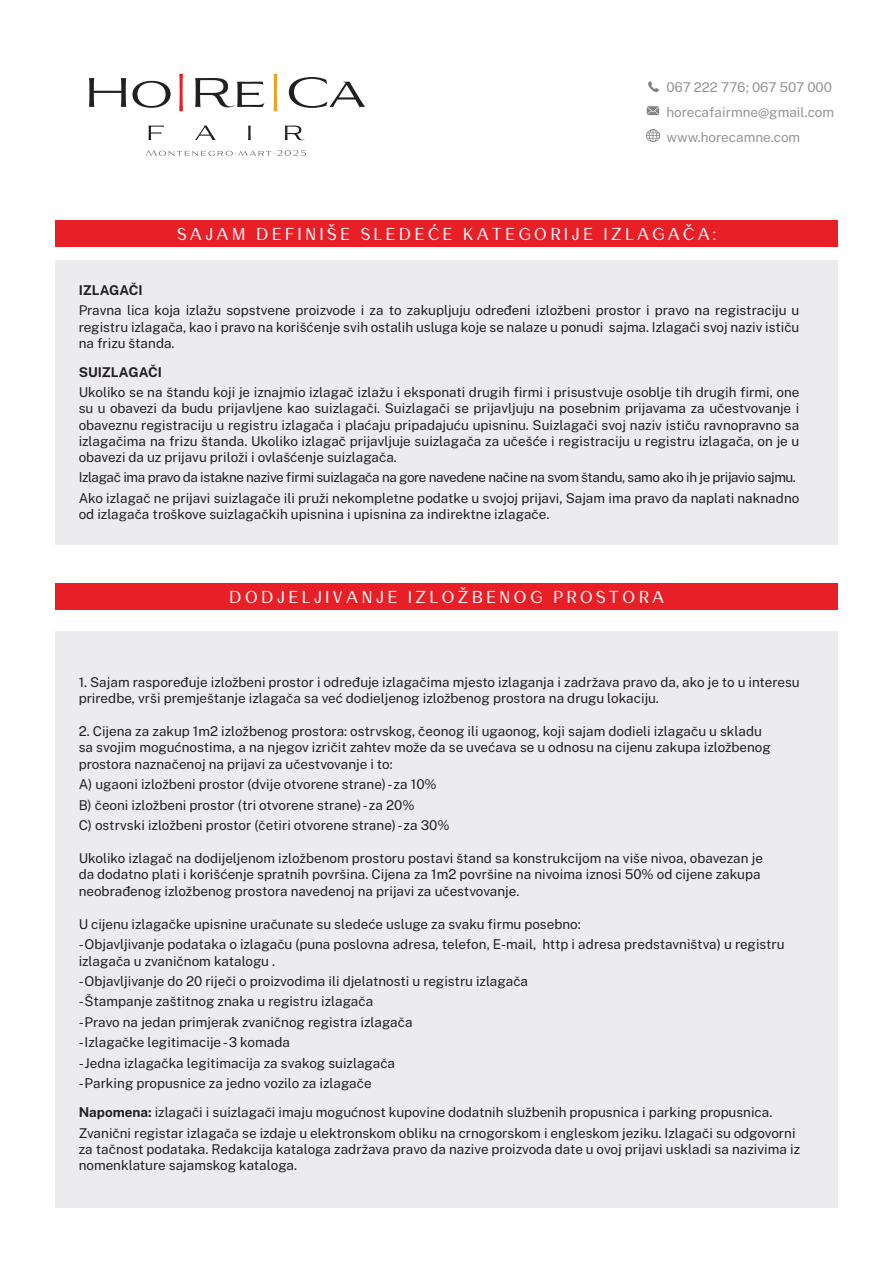
<style>
.page{position:relative;width:893px;height:1263px;background:#fff}
.page>*{position:absolute;margin:0;border:0;box-sizing:border-box;transform-origin:0 0}
.t1{font:16.5px "Rockley";letter-spacing:.2em;color:#fff}
.t2{font:13.5px/16.2px "Public Sans";color:#231f20}
.t3{font:13.5px/20.4px "Public Sans";letter-spacing:-.025em;color:#231f20}
.t4{font:13.5px/24.8px "Public Sans";color:#939598}
.t5{font:700 13.5px "Public Sans";color:#231f20}
.s1{font-weight:700}
</style>
<div class="page">
<svg style="left:146px;top:150px;width:160px;height:6px"></svg>
<svg style="left:149px;top:126px;width:15px;height:14px"></svg>
<svg style="left:195px;top:126px;width:21px;height:14px"></svg>
<svg style="left:248px;top:126px;width:3px;height:14px"></svg>
<svg style="left:285px;top:126px;width:20px;height:14px"></svg>
<svg style="left:89px;top:78px;width:37px;height:29px"></svg>
<svg style="left:132px;top:81px;width:39px;height:27px"></svg>
<svg style="left:195px;top:78px;width:69px;height:29px"></svg>
<svg style="left:289px;top:77px;width:76px;height:31px"></svg>
<svg style="left:179px;top:74px;width:4px;height:37px"></svg>
<svg style="left:274px;top:74px;width:3px;height:37px"></svg>
<svg style="left:648px;top:81px;width:11px;height:11px"></svg>
<svg style="left:647px;top:106px;width:12px;height:9px"></svg>
<svg style="left:647px;top:129px;width:12px;height:13px"></svg>
<div style="left:55px;top:260px;width:783px;height:284px;background:#ececee"></div>
<div style="left:55px;top:631px;width:783px;height:577px;background:#ececee"></div>
<div style="left:55px;top:220px;width:783px;height:27px;background:#e91f27"></div>
<div style="left:55px;top:583px;width:783px;height:27px;background:#e91f27"></div>
<p class="t4" style="left:666px;top:74px;width:169px">067 222 776; 067 507 000 horecafairmne@gmail.com www.horecamne.com</p>
<p class="t1" style="left:177px;top:224px;width:540px">SAJAM DEFINIŠE SLEDEĆE KATEGORIJE IZLAGAČA:</p>
<p class="t5" style="left:79px;top:280px;width:66px">IZLAGAČI</p>
<p class="t2" style="left:79px;top:301px;width:722px;text-align:justify">Pravna lica koja izlažu sopstvene proizvode i za to zakupljuju određeni izložbeni prostor i pravo na registraciju u registru izlagača, kao i pravo na korišćenje svih ostalih usluga koje se nalaze u ponudi sajma. Izlagači svoj naziv ističu na frizu štanda.</p>
<p class="t5" style="left:79px;top:362px;width:85px">SUIZLAGAČI</p>
<p class="t2" style="left:79px;top:383px;width:722px;text-align:justify">Ukoliko se na štandu koji je iznajmio izlagač izlažu i eksponati drugih firmi i prisustvuje osoblje tih drugih firmi, one su u obavezi da budu prijavljene kao suizlagači. Suizlagači se prijavljuju na posebnim prijavama za učestvovanje i obaveznu registraciju u registru izlagača i plaćaju pripadajuću upisninu. Suizlagači svoj naziv ističu ravnopravno sa izlagačima na frizu štanda. Ukoliko izlagač prijavljuje suizlagača za učešće i registraciju u registru izlagača, on je u obavezi da uz prijavu priloži i ovlašćenje suizlagača.</p>
<p class="t3" style="left:79px;top:466px;width:722px">Izlagač ima pravo da istakne nazive firmi suizlagača na gore navedene načine na svom štandu, samo ako ih je prijavio sajmu.<br>Ako izlagač ne prijavi suizlagače ili pruži nekompletne podatke u svojoj prijavi, Sajam ima pravo da naplati naknadno</p>
<p class="t2" style="left:79px;top:505px;width:472px">od izlagača troškove suizlagačkih upisnina i upisnina za indirektne izlagače.</p>
<p class="t1" style="left:229px;top:587px;width:436px">DODJELJIVANJE IZLOŽBENOG PROSTORA</p>
<p class="t2" style="left:79px;top:673px;width:722px">1. Sajam raspoređuje izložbeni prostor i određuje izlagačima mjesto izlaganja i zadržava pravo da, ako je to u interesu priredbe, vrši premještanje izlagača sa već dodieljenog izložbenog prostora na drugu lokaciju.</p>
<p class="t2" style="left:79px;top:722px;width:694px">2. Cijena za zakup 1m2 izložbenog prostora: ostrvskog, čeonog ili ugaonog, koji sajam dodieli izlagaču u skladu sa svojim mogućnostima, a na njegov izričit zahtev može da se uvećava se u odnosu na cijenu zakupa izložbenog prostora naznačenoj na prijavi za učestvovanje i to:</p>
<p class="t2" style="left:79px;top:773px;width:373px;line-height:20.4px">A) ugaoni izložbeni prostor (dvije otvorene strane) - za 10%<br>B) čeoni izložbeni prostor (tri otvorene strane) - za 20%<br>C) ostrvski izložbeni prostor (četiri otvorene strane) - za 30%</p>
<p class="t2" style="left:79px;top:849px;width:686px">Ukoliko izlagač na dodijeljenom izložbenom prostoru postavi štand sa konstrukcijom na više nivoa, obavezan je da dodatno plati i korišćenje spratnih površina. Cijena za 1m2 površine na nivoima iznosi 50% od cijene zakupa neobrađenog izložbenog prostora navedenoj na prijavi za učestvovanje.</p>
<p class="t2" style="left:79px;top:915px;width:504px">U cijenu izlagačke upisnine uračunate su sledeće usluge za svaku firmu posebno:</p>
<p class="t2" style="left:79px;top:935px;width:707px">- Objavljivanje podataka o izlagaču (puna poslovna adresa, telefon, E-mail, http i adresa predstavništva) u registru izlagača u zvaničnom katalogu .</p>
<p class="t2" style="left:79px;top:972px;width:451px">- Objavljivanje do 20 riječi o proizvodima ili djelatnosti u registru izlagača</p>
<p class="t2" style="left:79px;top:992px;width:296px">- Štampanje zaštitnog znaka u registru izlagača</p>
<p class="t2" style="left:79px;top:1013px;width:336px">- Pravo na jedan primjerak zvaničnog registra izlagača</p>
<p class="t2" style="left:79px;top:1033px;width:213px">- Izlagačke legitimacije - 3 komada</p>
<p class="t2" style="left:79px;top:1054px;width:318px">- Jedna izlagačka legitimacija za svakog suizlagača</p>
<p class="t2" style="left:79px;top:1068px;width:695px;line-height:29px">- Parking propusnice za jedno vozilo za izlagače<br><span class="s1">Napomena:</span> izlagači i suizlagači imaju mogućnost kupovine dodatnih službenih propusnica i parking propusnica.</p>
<p class="t2" style="left:79px;top:1124px;width:723px">Zvanični registar izlagača se izdaje u elektronskom obliku na crnogorskom i engleskom jeziku. Izlagači su odgovorni za tačnost podataka. Redakcija kataloga zadržava pravo da nazive proizvoda date u ovoj prijavi uskladi sa nazivima iz nomenklature sajamskog kataloga.</p>
</div>
